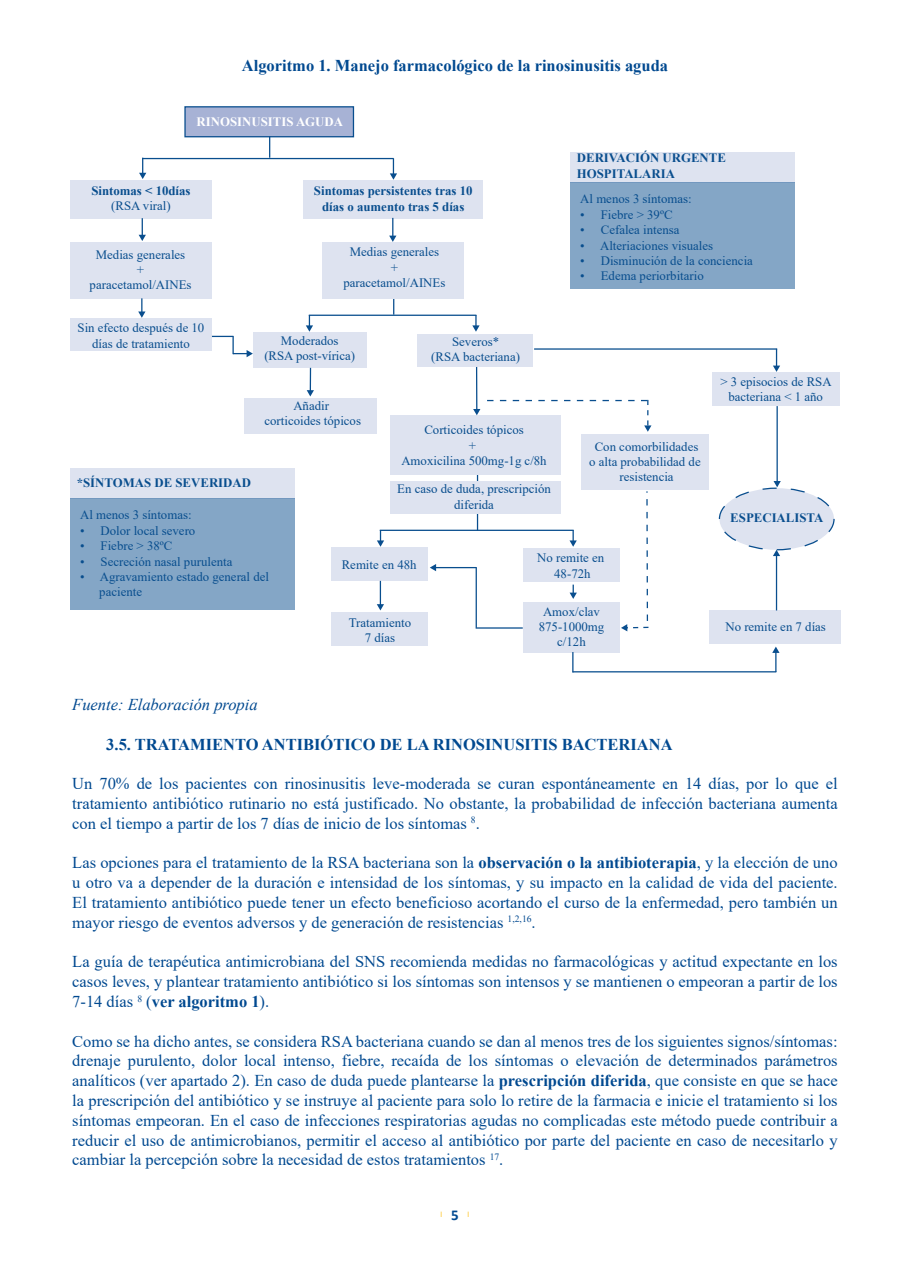
<style>
.page{position:relative;width:910px;height:1280px;background:#fff}
.page>*{position:absolute;margin:0;border:0;box-sizing:border-box;transform-origin:0 0}
.t1{font:16.5px/19.8px "Times New Roman";color:#014990;text-align:justify}
.t2{font:700 16.5px "Times New Roman";color:#014990}
.t3{font:italic 16.5px "Times New Roman";color:#014990}
.t4{font:12.9px/15.5px "Times New Roman";color:#094e8e;text-align:center}
.t5{font:700 12.9px/15.5px "Times New Roman";color:#094e8e;text-align:center}
.t6{font:700 12.9px "Times New Roman";color:#fff}
.t7{font:7.5px "Myriad Pro";color:#fec422}
.s1{font-weight:700}
.s2{font-family:"Calibri";font-weight:700;font-size:15px;color:#014990}
</style>
<div class="page">
<svg style="left:393px;top:299px;width:1px;height:16px"></svg>
<hr style="left:477px;top:473px;width:1px;height:57px;background:#094e8e">
<div style="left:253px;top:333px;width:113px;height:35px;background:#dee3f0"></div>
<div style="left:303px;top:180px;width:180px;height:38px;background:#dee3f0"></div>
<div style="left:185px;top:107px;width:168px;height:30px;background:#a7b2d5"></div>
<div style="left:184px;top:106px;width:170px;height:31px;border:1px solid #094e8e"></div>
<div style="left:244px;top:398px;width:133px;height:35px;background:#dee3f0"></div>
<div style="left:70px;top:180px;width:142px;height:38px;background:#dee3f0"></div>
<div style="left:70px;top:242px;width:142px;height:57px;background:#dee3f0"></div>
<div style="left:70px;top:318px;width:142px;height:33px;background:#dee3f0"></div>
<div style="left:322px;top:242px;width:142px;height:57px;background:#dee3f0"></div>
<div style="left:417px;top:334px;width:115px;height:32px;background:#dee3f0"></div>
<div style="left:390px;top:415px;width:170px;height:59px;background:#dee3f0"></div>
<div style="left:390px;top:481px;width:170px;height:33px;background:#dee3f0"></div>
<div style="left:582px;top:434px;width:127px;height:56px;background:#dee3f0"></div>
<div style="left:713px;top:373px;width:127px;height:33px;background:#dee3f0"></div>
<div style="left:524px;top:548px;width:96px;height:34px;background:#dee3f0"></div>
<div style="left:331px;top:548px;width:96px;height:33px;background:#dee3f0"></div>
<div style="left:332px;top:613px;width:96px;height:33px;background:#dee3f0"></div>
<div style="left:523px;top:602px;width:96px;height:50px;background:#dee3f0"></div>
<div style="left:709px;top:610px;width:132px;height:34px;background:#dee3f0"></div>
<div style="left:719px;top:488px;width:115px;height:62px;background:#dee3f0;border-radius:50%"></div>
<div style="left:719px;top:487px;width:116px;height:63px;border:1px dashed #094e8e;border-radius:50%"></div>
<div style="left:70px;top:468px;width:224px;height:30px;background:#dee3f0"></div>
<div style="left:70px;top:498px;width:224px;height:112px;background:#84a6c6"></div>
<div style="left:570px;top:152px;width:225px;height:30px;background:#dee3f0"></div>
<div style="left:570px;top:182px;width:225px;height:107px;background:#84a6c6"></div>
<svg style="left:269px;top:136px;width:1px;height:22px"></svg>
<hr style="left:142px;top:158px;width:252px;height:1px;background:#094e8e">
<svg style="left:390px;top:158px;width:7px;height:22px"></svg>
<svg style="left:139px;top:159px;width:7px;height:20px"></svg>
<svg style="left:139px;top:218px;width:7px;height:23px"></svg>
<svg style="left:389px;top:218px;width:7px;height:24px"></svg>
<hr style="left:309px;top:315px;width:167px;height:1px;background:#094e8e">
<svg style="left:138px;top:298px;width:7px;height:20px"></svg>
<svg style="left:306px;top:315px;width:7px;height:17px"></svg>
<svg style="left:472px;top:315px;width:8px;height:17px"></svg>
<hr style="left:476px;top:367px;width:1px;height:43px;background:#094e8e">
<svg style="left:307px;top:368px;width:7px;height:28px"></svg>
<hr style="left:534px;top:348px;width:243px;height:2px;background:#094e8e">
<svg style="left:773px;top:349px;width:7px;height:23px"></svg>
<hr style="left:380px;top:530px;width:194px;height:1px;background:#094e8e">
<svg style="left:377px;top:530px;width:7px;height:17px"></svg>
<svg style="left:569px;top:530px;width:8px;height:17px"></svg>
<svg style="left:377px;top:581px;width:7px;height:29px"></svg>
<svg style="left:570px;top:585px;width:7px;height:14px"></svg>
<hr style="left:776px;top:406px;width:2px;height:76px;background:#094e8e">
<svg style="left:773px;top:481px;width:8px;height:6px"></svg>
<hr style="left:573px;top:671px;width:203px;height:1px;background:#094e8e">
<svg style="left:772px;top:647px;width:7px;height:25px"></svg>
<hr style="left:776px;top:555px;width:1px;height:55px;background:#094e8e">
<svg style="left:773px;top:550px;width:7px;height:6px"></svg>
<svg style="left:572px;top:652px;width:1px;height:20px"></svg>
<hr style="left:476px;top:567px;width:1px;height:62px;background:#094e8e">
<hr style="left:477px;top:627px;width:46px;height:2px;background:#094e8e">
<hr style="left:435px;top:567px;width:41px;height:1px;background:#094e8e">
<svg style="left:430px;top:564px;width:6px;height:7px"></svg>
<svg style="left:473px;top:400px;width:178px;height:32px"></svg>
<svg style="left:621px;top:491px;width:27px;height:140px"></svg>
<svg style="left:212px;top:336px;width:41px;height:21px"></svg>
<p class="t2" style="left:242px;top:53px;width:428px">Algoritmo 1. Manejo farmacológico de la rinosinusitis aguda</p>
<p class="t6" style="left:197px;top:113px;width:148px">RINOSINUSITIS AGUDA</p>
<p class="t5" style="left:91px;top:182px;width:101px">Sintomas &lt; 10días</p>
<p class="t4" style="left:111px;top:198px;width:61px">(RSA viral)</p>
<p class="t4" style="left:90px;top:246px;width:103px">Medias generales<br>+ paracetamol/AINEs</p>
<p class="t4" style="left:78px;top:320px;width:128px">Sin efecto después de 10 días de tratamiento</p>
<p class="t5" style="left:314px;top:183px;width:160px">Sintomas persistentes tras 10 días o aumento tras 5 días</p>
<p class="t4" style="left:343px;top:244px;width:103px">Medias generales<br>+ paracetamol/AINEs</p>
<p class="t4" style="left:264px;top:332px;width:92px">Moderados<br>(RSA post-vírica)</p>
<p class="t4" style="left:431px;top:333px;width:90px">Severos*<br>(RSA bacteriana)</p>
<p class="t5" style="left:577px;top:150px;width:151px;text-align:left">DERIVACIÓN URGENTE<br>HOSPITALARIA</p>
<p class="t4" style="left:580px;top:191px;width:113px">Al menos 3 síntomas:</p>
<p class="t4" style="left:580px;top:206px;width:94px">• Fiebre &gt; 39ºC</p>
<p class="t4" style="left:580px;top:222px;width:101px">• Cefalea intensa</p>
<p class="t4" style="left:580px;top:237px;width:134px">• Alteriaciones visuales</p>
<p class="t4" style="left:580px;top:253px;width:174px">• Disminución de la conciencia</p>
<p class="t4" style="left:580px;top:268px;width:125px">• Edema periorbitario</p>
<p class="t4" style="left:264px;top:397px;width:98px">Añadir<br>corticoides tópicos</p>
<p class="t4" style="left:401px;top:422px;width:147px">Corticoides tópicos<br>+<br>Amoxicilina 500mg-1g c/8h</p>
<p class="t4" style="left:397px;top:481px;width:155px">En caso de duda, prescripción diferida</p>
<p class="t4" style="left:589px;top:438px;width:113px">Con comorbilidades o alta probabilidad de resistencia</p>
<p class="t5" style="left:77px;top:475px;width:176px">*SÍNTOMAS DE SEVERIDAD</p>
<p class="t4" style="left:80px;top:507px;width:113px">Al menos 3 síntomas:</p>
<p class="t4" style="left:80px;top:522px;width:117px">• Dolor local severo</p>
<p class="t4" style="left:80px;top:538px;width:94px">• Fiebre &gt; 38ºC</p>
<p class="t4" style="left:80px;top:553px;width:154px">• Secreción nasal purulenta</p>
<p class="t4" style="left:99px;top:568px;width:171px;text-align:left;text-indent:-19px">• Agravamiento estado general del paciente</p>
<p class="t4" style="left:537px;top:550px;width:68px">No remite en<br>48-72h</p>
<p class="t4" style="left:539px;top:603px;width:67px">Amox/clav<br>875-1000mg c/12h</p>
<p class="t4" style="left:342px;top:556px;width:76px">Remite en 48h</p>
<p class="t4" style="left:349px;top:614px;width:64px">Tratamiento<br>7 días</p>
<p class="t4" style="left:720px;top:373px;width:113px">&gt; 3 episocios de RSA bacteriana &lt; 1 año</p>
<p class="t5" style="left:730px;top:509px;width:95px">ESPECIALISTA</p>
<p class="t4" style="left:725px;top:619px;width:102px">No remite en 7 días</p>
<p class="t3" style="left:72px;top:693px;width:187px">Fuente: Elaboración propia</p>
<p class="t2" style="left:106px;top:732px;width:568px">3.5. TRATAMIENTO ANTIBIÓTICO DE LA RINOSINUSITIS BACTERIANA</p>
<p class="t1" style="left:72px;top:773px;width:767px">Un 70% de los pacientes con rinosinusitis leve-moderada se curan espontáneamente en 14 días, por lo que el tratamiento antibiótico rutinario no está justificado. No obstante, la probabilidad de infección bacteriana aumenta con el tiempo a partir de los 7 días de inicio de los síntomas <sup>8</sup>.</p>
<p class="t1" style="left:72px;top:852px;width:767px">Las opciones para el tratamiento de la RSA bacteriana son la <span class="s1">observación o la antibioterapia</span>, y la elección de uno u otro va a depender de la duración e intensidad de los síntomas, y su impacto en la calidad de vida del paciente.<br>El tratamiento antibiótico puede tener un efecto beneficioso acortando el curso de la enfermedad, pero también un mayor riesgo de eventos adversos y de generación de resistencias <sup>1,2,16</sup>.</p>
<p class="t1" style="left:72px;top:951px;width:767px">La guía de terapéutica antimicrobiana del SNS recomienda medidas no farmacológicas y actitud expectante en los casos leves, y plantear tratamiento antibiótico si los síntomas son intensos y se mantienen o empeoran a partir de los 7-14 días <sup>8</sup> (<span class="s1">ver algoritmo 1</span>).</p>
<p class="t1" style="left:72px;top:1031px;width:767px">Como se ha dicho antes, se considera RSA bacteriana cuando se dan al menos tres de los siguientes signos/síntomas: drenaje purulento, dolor local intenso, fiebre, recaída de los síntomas o elevación de determinados parámetros analíticos (ver apartado 2). En caso de duda puede plantearse la <span class="s1">prescripción diferida</span>, que consiste en que se hace la prescripción del antibiótico y se instruye al paciente para solo lo retire de la farmacia e inicie el tratamiento si los síntomas empeoran. En el caso de infecciones respiratorias agudas no complicadas este método puede contribuir a reducir el uso de antimicrobianos, permitir el acceso al antibiótico por parte del paciente en caso de necesitarlo y cambiar la percepción sobre la necesidad de estos tratamientos <sup>17</sup>.</p>
<p class="t7" style="left:441px;top:1210px;width:30px">l<span class="s2">5</span>l</p>
</div>
